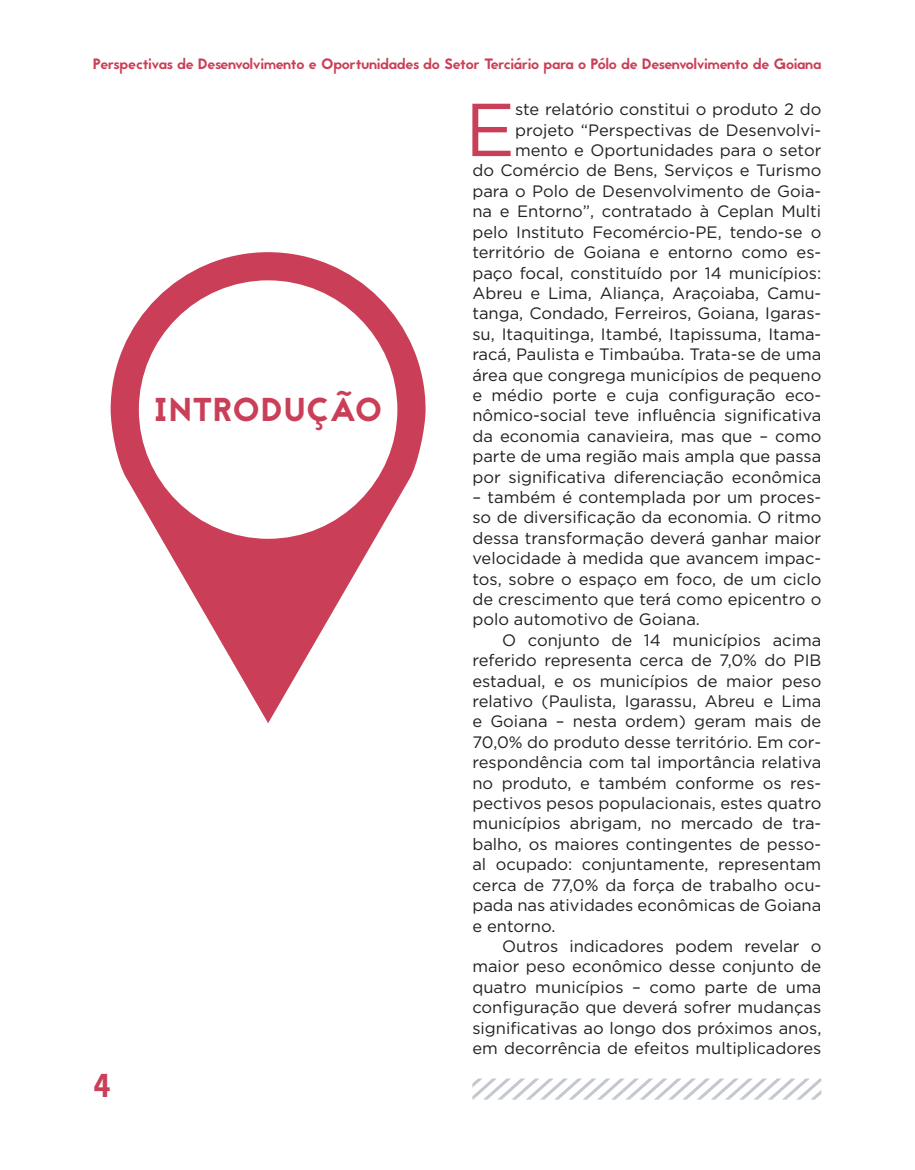
<style>
.page{position:relative;width:915px;height:1170px;background:#fff}
.page>*{position:absolute;margin:0;border:0;box-sizing:border-box;transform-origin:0 0}
.t1{font:74.85px "Gotham";color:#ca3f57}
.t2{font:33px "Jaapokki";letter-spacing:.01em;color:#ca3f57}
.t3{font:16.5px/20.4px "Gotham";color:#231f20;text-align:justify}
.t4{font:15px "Jaapokki";letter-spacing:-.01em;color:#ca3f57}
</style>
<div class="page">
<svg style="left:472px;top:1078px;width:349px;height:21px"></svg>
<svg style="left:111px;top:252px;width:314px;height:471px"></svg>
<div style="left:139px;top:280px;width:258px;height:258px;background:#fff;border-radius:50%"></div>
<p class="t4" style="left:93px;top:53px;width:729px">Perspectivas de Desenvolvimento e Oportunidades do Setor Terciário para o Pólo de Desenvolvimento de Goiana</p>
<h1 class="t1" style="left:465px;top:82px;width:52px">E</h1>
<p class="t3" style="left:472px;top:99px;width:350px;text-align:right">ste relatório constitui o produto 2 do projeto “Perspectivas de Desenvolvi&shy;mento e Oportunidades para o setor<br>do Comércio de Bens, Serviços e Turismo para o Polo de Desenvolvimento de Goia&shy;na e Entorno”, contratado à Ceplan Multi pelo Instituto Fecomércio-PE, tendo-se o território de Goiana e entorno como es&shy;paço focal, constituído por 14 municípios:<br>Abreu e Lima, Aliança, Araçoiaba, Camu&shy;tanga, Condado, Ferreiros, Goiana, Igaras&shy;su, Itaquitinga, Itambé, Itapissuma, Itama&shy;racá, Paulista e Timbaúba. Trata-se de uma área que congrega municípios de pequeno e médio porte e cuja configuração eco&shy;nômico-social teve influência significativa da economia canavieira, mas que – como parte de uma região mais ampla que passa por significativa diferenciação econômica</p>
<p class="t3" style="left:472px;top:486px;width:350px">– também é contemplada por um proces&shy;so de diversificação da economia. O ritmo dessa transformação deverá ganhar maior velocidade à medida que avancem impac&shy;tos, sobre o espaço em foco, de um ciclo de crescimento que terá como epicentro o polo automotivo de Goiana.</p>
<p class="t3" style="left:472px;top:629px;width:350px;text-indent:30px">O conjunto de 14 municípios acima referido representa cerca de 7,0% do PIB estadual, e os municípios de maior peso relativo (Paulista, Igarassu, Abreu e Lima e Goiana – nesta ordem) geram mais de 70,0% do produto desse território. Em cor&shy;respondência com tal importância relativa no produto, e também conforme os res&shy;pectivos pesos populacionais, estes quatro municípios abrigam, no mercado de tra&shy;balho, os maiores contingentes de pesso&shy;al ocupado: conjuntamente, representam cerca de 77,0% da força de trabalho ocu&shy;pada nas atividades econômicas de Goiana e entorno.</p>
<p class="t3" style="left:472px;top:935px;width:350px;text-indent:30px">Outros indicadores podem revelar o maior peso econômico desse conjunto de quatro municípios – como parte de uma configuração que deverá sofrer mudanças significativas ao longo dos próximos anos, em decorrência de efeitos multiplicadores</p>
<h2 class="t2" style="left:154px;top:387px;width:230px">INTRODUÇÃO</h2>
<h2 class="t2" style="left:92px;top:1062px;width:21px">4</h2>
</div>
